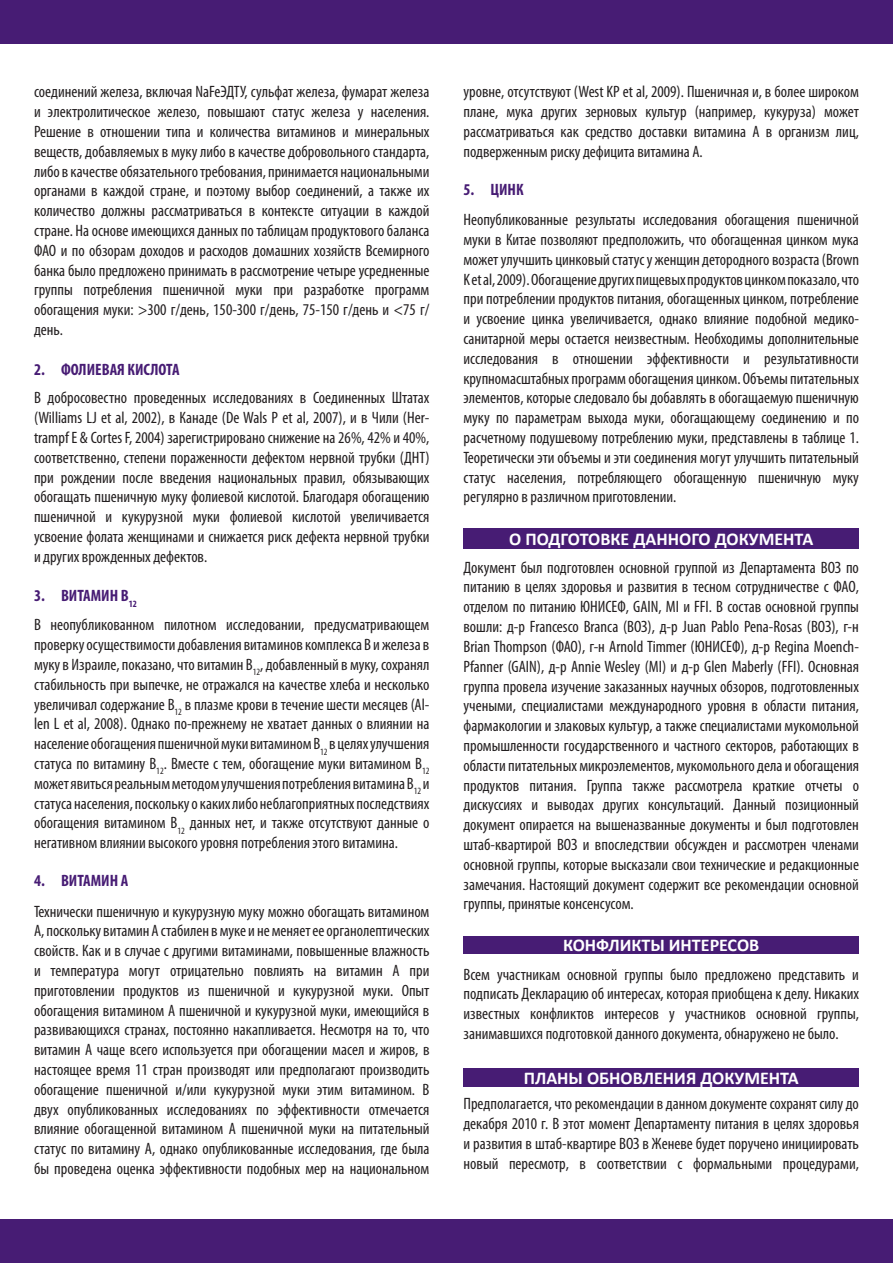
<style>
.page{position:relative;width:893px;height:1263px;background:#fff}
.page>*{position:absolute;margin:0;border:0;box-sizing:border-box;transform-origin:0 0}
.t1{font:700 18px "Calibri";color:#fff}
.t2{font:condensed 16.5px/19.8px "Myriad Pro";color:#231f20;text-align:justify}
.t3{font:700 condensed 16.5px "Myriad Pro";color:#471c74}
</style>
<div class="page">
<div style="left:463px;top:1068px;width:396px;height:19px;background:#471c74"></div>
<div style="left:463px;top:935px;width:396px;height:18px;background:#471c74"></div>
<div style="left:463px;top:528px;width:396px;height:20px;background:#471c74"></div>
<div style="left:0;top:1px;width:893px;height:43px;background:#471c74"></div>
<div style="left:0;top:1220px;width:893px;height:43px;background:#471c74"></div>
<p class="t2" style="left:34px;top:82px;width:397px">соединений железа, включая NaFeЭДТУ, сульфат железа, фумарат железа и электролитическое железо, повышают статус железа у населения.<br>Решение в отношении типа и количества витаминов и минеральных веществ, добавляемых в муку либо в качестве добровольного стандарта, либо в качестве обязательного требования, принимается национальными органами в каждой стране, и поэтому выбор соединений, а также их количество должны рассматриваться в контексте ситуации в каждой стране. На основе имеющихся данных по таблицам продуктового баланса ФАО и по обзорам доходов и расходов домашних хозяйств Всемирного банка было предложено принимать в рассмотрение четыре усредненные группы потребления пшеничной муки при разработке программ обогащения муки: &gt;300 г/день, 150-300 г/день, 75-150 г/день и &lt;75 г/ день.</p>
<p class="t3" style="left:34px;top:359px;width:147px">2. ФОЛИЕВАЯ КИСЛОТА</p>
<p class="t2" style="left:34px;top:388px;width:397px">В добросовестно проведенных исследованиях в Соединенных Штатах (Williams LJ et al, 2002), в Канаде (De Wals P et al, 2007), и в Чили (Her&shy;trampf E &amp; Cortes F, 2004) зарегистрировано снижение на 26%, 42% и 40%, соответственно, степени пораженности дефектом нервной трубки (ДНТ) при рождении после введения национальных правил, обязывающих обогащать пшеничную муку фолиевой кислотой. Благодаря обогащению пшеничной и кукурузной муки фолиевой кислотой увеличивается усвоение фолата женщинами и снижается риск дефекта нервной трубки и других врожденных дефектов.</p>
<p class="t3" style="left:34px;top:586px;width:104px">3. ВИТАМИН В<sub>12</sub></p>
<p class="t2" style="left:34px;top:615px;width:397px">В неопубликованном пилотном исследовании, предусматривающем проверку осуществимости добавления витаминов комплекса В и железа в муку в Израиле, показано, что витамин В<sub>12</sub>, добавленный в муку, сохранял стабильность при выпечке, не отражался на качестве хлеба и несколько увеличивал содержание В<sub>12</sub> в плазме крови в течение шести месяцев (Al&shy;len L et al, 2008). Однако по-прежнему не хватает данных о влиянии на население обогащения пшеничной муки витамином В<sub>12</sub> в целях улучшения статуса по витамину В<sub>12</sub>. Вместе с тем, обогащение муки витамином В<sub>12 </sub>может явиться реальным методом улучшения потребления витамина В<sub>12</sub> и статуса населения, поскольку о каких либо неблагоприятных последствиях обогащения витамином В<sub>12</sub> данных нет, и также отсутствуют данные о негативном влиянии высокого уровня потребления этого витамина.</p>
<p class="t3" style="left:34px;top:870px;width:96px">4. ВИТАМИН A</p>
<p class="t2" style="left:34px;top:901px;width:397px">Технически пшеничную и кукурузную муку можно обогащать витамином А, поскольку витамин А стабилен в муке и не меняет ее органолептических свойств. Как и в случае с другими витаминами, повышенные влажность и температура могут отрицательно повлиять на витамин А при приготовлении продуктов из пшеничной и кукурузной муки. Опыт обогащения витамином А пшеничной и кукурузной муки, имеющийся в развивающихся странах, постоянно накапливается. Несмотря на то, что витамин А чаще всего используется при обогащении масел и жиров, в настоящее время 11 стран производят или предполагают производить обогащение пшеничной и/или кукурузной муки этим витамином. В двух опубликованных исследованиях по эффективности отмечается влияние обогащенной витамином А пшеничной муки на питательный статус по витамину А, однако опубликованные исследования, где была бы проведена оценка эффективности подобных мер на национальном</p>
<p class="t2" style="left:463px;top:82px;width:397px">уровне, отсутствуют (West KP et al, 2009). Пшеничная и, в более широком плане, мука других зерновых культур (например, кукуруза) может рассматриваться как средство доставки витамина А в организм лиц, подверженным риску дефицита витамина А.</p>
<p class="t3" style="left:463px;top:179px;width:62px">5. ЦИНК</p>
<p class="t2" style="left:463px;top:210px;width:397px">Неопубликованные результаты исследования обогащения пшеничной муки в Китае позволяют предположить, что обогащенная цинком мука может улучшить цинковый статус у женщин детородного возраста (Brown K et al, 2009). Обогащение других пищевых продуктов цинком показало, что при потреблении продуктов питания, обогащенных цинком, потребление и усвоение цинка увеличивается, однако влияние подобной медико&shy;санитарной меры остается неизвестным. Необходимы дополнительные исследования в отношении эффективности и результативности крупномасштабных программ обогащения цинком. Объемы питательных элементов, которые следовало бы добавлять в обогащаемую пшеничную муку по параметрам выхода муки, обогащающему соединению и по расчетному подушевому потреблению муки, представлены в таблице 1.<br>Теоретически эти объемы и эти соединения могут улучшить питательный статус населения, потребляющего обогащенную пшеничную муку регулярно в различном приготовлении.</p>
<p class="t1" style="left:509px;top:528px;width:305px">О ПОДГОТОВКЕ ДАННОГО ДОКУМЕНТА</p>
<p class="t2" style="left:463px;top:557px;width:397px">Документ был подготовлен основной группой из Департамента ВОЗ по питанию в целях здоровья и развития в тесном сотрудничестве с ФАО, отделом по питанию ЮНИСЕФ, GAIN, MI и FFI. В состав основной группы вошли: д-р Francesco Branca (ВОЗ), д-р Juan Pablo Pena-Rosas (ВОЗ), г-н Brian Thompson (ФАО), г-н Arnold Timmer (ЮНИСЕФ), д-р Regina Moench-Pfanner (GAIN), д-р Annie Wesley (MI) и д-р Glen Maberly (FFI). Основная группа провела изучение заказанных научных обзоров, подготовленных учеными, специалистами международного уровня в области питания, фармакологии и злаковых культур, а также специалистами мукомольной промышленности государственного и частного секторов, работающих в области питательных микроэлементов, мукомольного дела и обогащения продуктов питания. Группа также рассмотрела краткие отчеты о дискуссиях и выводах других консультаций. Данный позиционный документ опирается на вышеназванные документы и был подготовлен штаб-квартирой ВОЗ и впоследствии обсужден и рассмотрен членами основной группы, которые высказали свои технические и редакционные замечания. Настоящий документ содержит все рекомендации основной группы, принятые консенсусом.</p>
<p class="t1" style="left:563px;top:934px;width:198px">КОНФЛИКТЫ ИНТЕРЕСОВ</p>
<p class="t2" style="left:463px;top:964px;width:397px">Всем участникам основной группы было предложено представить и подписать Декларацию об интересах, которая приобщена к делу. Никаких известных конфликтов интересов у участников основной группы, занимавшихся подготовкой данного документа, обнаружено не было.</p>
<p class="t1" style="left:524px;top:1067px;width:277px">ПЛАНЫ ОБНОВЛЕНИЯ ДОКУМЕНТА</p>
<p class="t2" style="left:463px;top:1093px;width:397px">Предполагается, что рекомендации в данном документе сохранят силу до декабря 2010 г. В этот момент Департаменту питания в целях здоровья и развития в штаб-квартире ВОЗ в Женеве будет поручено инициировать новый пересмотр, в соответствии с формальными процедурами,</p>
</div>
